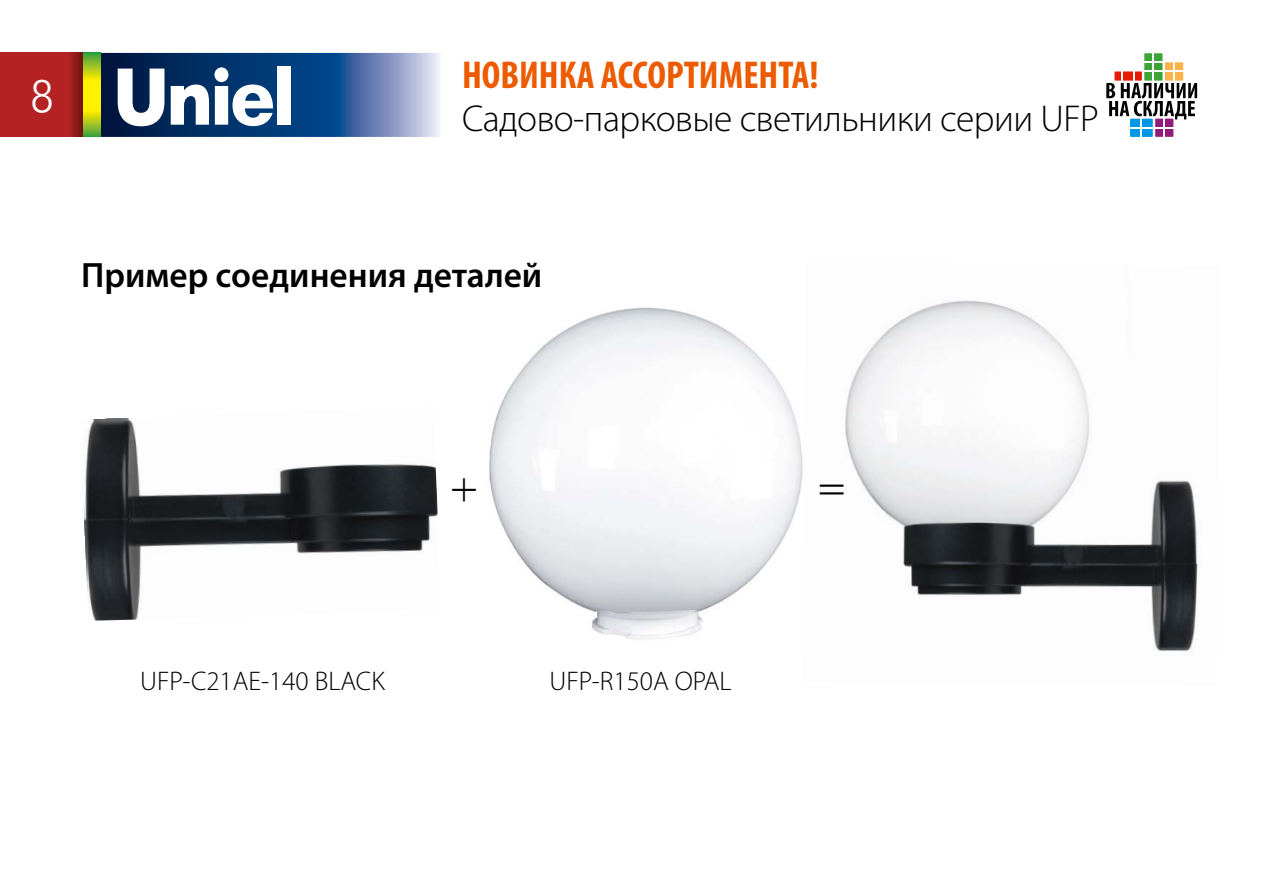
<style>
.page{position:relative;width:1263px;height:893px;background:#fff}
.page>*{position:absolute;margin:0;border:0;box-sizing:border-box;transform-origin:0 0}
.t1{font:45px "Times New Roman";color:#000}
.t2{font:45px "Futuris Light C";color:#fff}
.t3{font:700 condensed 39px "Myriad Pro";color:#ed5b00}
.t4{font:300 37.5px "Myriad Pro";letter-spacing:-.015em;color:#000}
.t5{font:600 35.25px "Myriad Pro";color:#000}
.t6{font:300 27px "Myriad Pro";color:#000}
</style>
<div class="page">
<img style="left:489px;top:307px;width:313px;height:333px">
<svg style="left:101px;top:53px;width:339px;height:84px;background:#3c6193"></svg>
<svg style="left:118px;top:69px;width:46px;height:57px"></svg>
<svg style="left:171px;top:67px;width:102px;height:59px"></svg>
<div style="left:277px;top:66px;width:13px;height:59px;background:#fff"></div>
<svg style="left:0;top:53px;width:84px;height:84px;background:#ae2221"></svg>
<svg style="left:84px;top:53px;width:17px;height:84px"></svg>
<img style="left:83px;top:418px;width:355px;height:203px">
<img style="left:802px;top:300px;width:396px;height:352px">
<div style="left:1144px;top:53px;width:18px;height:28px;background:#3ca439"></div>
<hr style="left:1152px;top:53px;width:2px;height:28px;background:#fff">
<svg style="left:1106px;top:62px;width:91px;height:75px"></svg>
<hr style="left:1130px;top:127px;width:23px;height:2px;background:#fff">
<p class="t2" style="left:30px;top:74px;width:26px">8</p>
<p class="t3" style="left:462px;top:51px;width:358px">НОВИНКА АССОРТИМЕНТА!</p>
<p class="t4" style="left:462px;top:98px;width:638px">Садово-парковые светильники серии UFP</p>
<p class="t5" style="left:81px;top:253px;width:463px">Пример соединения деталей</p>
<p class="t1" style="left:451px;top:459px;width:27px">+</p>
<p class="t1" style="left:819px;top:459px;width:27px">=</p>
<p class="t6" style="left:140px;top:666px;width:246px">UFP-C21АE-140 BLACK</p>
<p class="t6" style="left:549px;top:666px;width:184px">UFP-R150A OPAL</p>
</div>
